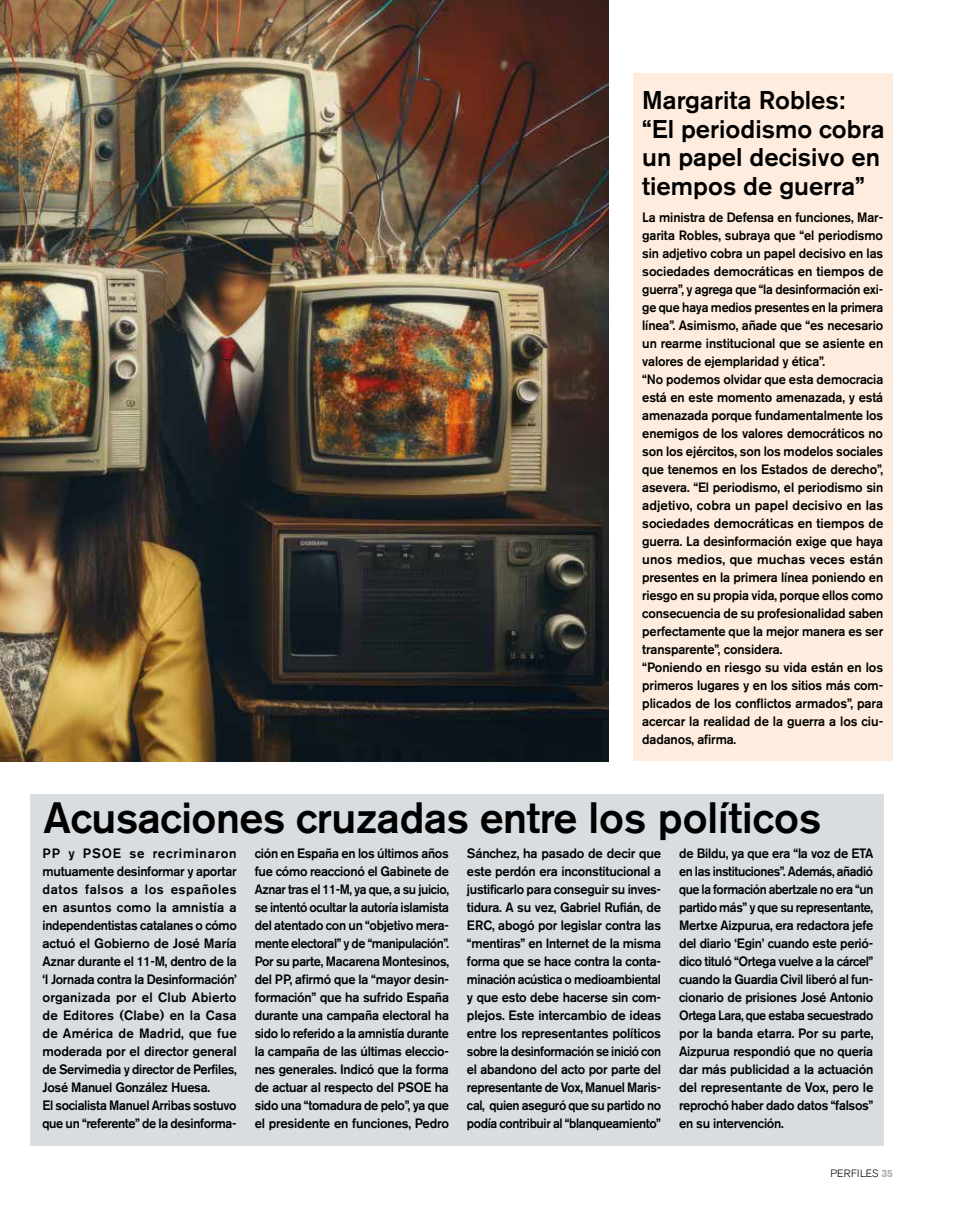
<style>
.page{position:relative;width:957px;height:1212px;background:#fff}
.page>*{position:absolute;margin:0;border:0;box-sizing:border-box;transform-origin:0 0}
.t1{font:500 43.5px "Akzidenz Grotesk BE";letter-spacing:-.01em;color:#000}
.t2{font:500 25.5px/28.5px "Akzidenz Grotesk BE";color:#000}
.t3{font:500 13.5px/18px "Akzidenz Grotesk BE";letter-spacing:-.01em;color:#000;text-align:justify;scale:.95 1}
.t4{font:500 13.5px/18px "Akzidenz Grotesk BE";letter-spacing:-.01em;color:#000}
.t5{font:300 10.5px "Akzidenz Grotesk BE";letter-spacing:.02em;color:#000}
.s1{font-weight:700;color:#b3b2b2}
</style>
<div class="page">
<div style="left:30px;top:794px;width:853px;height:351px;background:#d8dde1"></div>
<div style="left:634px;top:74px;width:259px;height:687px;background:#feedde"></div>
<img style="left:0;top:0;width:608px;height:761px">
<h2 class="t2" style="left:642px;top:86px;width:244px">Margarita Robles:<br>“El periodismo cobra un papel decisivo en tiempos de guerra”</h2>
<p class="t3" style="left:642px;top:209px;width:255px;text-align:left">La ministra de Defensa en funciones, Mar&shy;garita Robles, subraya que “el periodismo sin adjetivo cobra un papel decisivo en las sociedades democráticas en tiempos de guerra”, y agrega que “la desinformación exi&shy;ge que haya medios presentes en la primera línea”. Asimismo, añade que “es necesario un rearme institucional que se asiente en valores de ejemplaridad y ética”.<br>“No podemos olvidar que esta democracia está en este momento amenazada, y está amenazada porque fundamentalmente los enemigos de los valores democráticos no son los ejércitos, son los modelos sociales que tenemos en los Estados de derecho”, asevera. “El periodismo, el periodismo sin adjetivo, cobra un papel decisivo en las sociedades democráticas en tiempos de guerra. La desinformación exige que haya unos medios, que muchas veces están presentes en la primera línea poniendo en riesgo en su propia vida, porque ellos como consecuencia de su profesionalidad saben perfectamente que la mejor manera es ser transparente”, considera.<br>“Poniendo en riesgo su vida están en los primeros lugares y en los sitios más com&shy;plicados de los conflictos armados”, para acercar la realidad de la guerra a los ciu&shy;dadanos, afirma.</p>
<h1 class="t1" style="left:44px;top:791px;width:779px">Acusaciones cruzadas entre los políticos</h1>
<p class="t4" style="left:43px;top:844px;width:196px">PP y PSOE se recriminaron mutuamente desinformar y aportar datos falsos a los españoles en asuntos como la amnistía a independentistas catalanes o cómo actuó el Gobierno de José María<br>Aznar durante el 11-M, dentro de la ‘I Jornada contra la Desinformación’ organizada por el Club Abierto de Editores (Clabe) en la Casa de América de Madrid, que fue moderada por el director general de Servimedia y director de Perfiles,<br>José Manuel González Huesa.<br>El socialista Manuel Arribas sostuvo que un “referente” de la desinforma-</p>
<p class="t3" style="left:255px;top:844px;width:206px">ción en España en los últimos años fue cómo reaccionó el Gabinete de Aznar tras el 11-M, ya que, a su juicio, se intentó ocultar la autoría islamista del atentado con un “objetivo mera&shy;mente electoral” y de “manipulación”.<br>Por su parte, Macarena Montesinos, del PP, afirmó que la “mayor desin&shy;formación” que ha sufrido España durante una campaña electoral ha sido lo referido a la amnistía durante la campaña de las últimas eleccio&shy;nes generales. Indicó que la forma de actuar al respecto del PSOE ha sido una “tomadura de pelo”, ya que el presidente en funciones, Pedro</p>
<p class="t4" style="left:467px;top:844px;width:196px;text-align:justify">Sánchez, ha pasado de decir que este perdón era inconstitucional a justificarlo para conseguir su inves&shy;tidura. A su vez, Gabriel Rufián, de ERC, abogó por legislar contra las “mentiras” en Internet de la misma forma que se hace contra la conta&shy;minación acústica o medioambiental y que esto debe hacerse sin com&shy;plejos. Este intercambio de ideas entre los representantes políticos sobre la desinformación se inició con el abandono del acto por parte del representante de Vox, Manuel Maris&shy;cal, quien aseguró que su partido no podía contribuir al “blanqueamiento”</p>
<p class="t3" style="left:679px;top:844px;width:206px">de Bildu, ya que era “la voz de ETA en las instituciones”. Además, añadió que la formación abertzale no era “un partido más” y que su representante, Mertxe Aizpurua, era redactora jefe del diario ‘Egin’ cuando este perió&shy;dico tituló “Ortega vuelve a la cárcel” cuando la Guardia Civil liberó al fun&shy;cionario de prisiones José Antonio Ortega Lara, que estaba secuestrado por la banda etarra. Por su parte, Aizpurua respondió que no quería dar más publicidad a la actuación del representante de Vox, pero le reprochó haber dado datos “falsos” en su intervención.</p>
<p class="t5" style="left:830px;top:1167px;width:64px">PERFILES <span class="s1">35</span></p>
</div>
